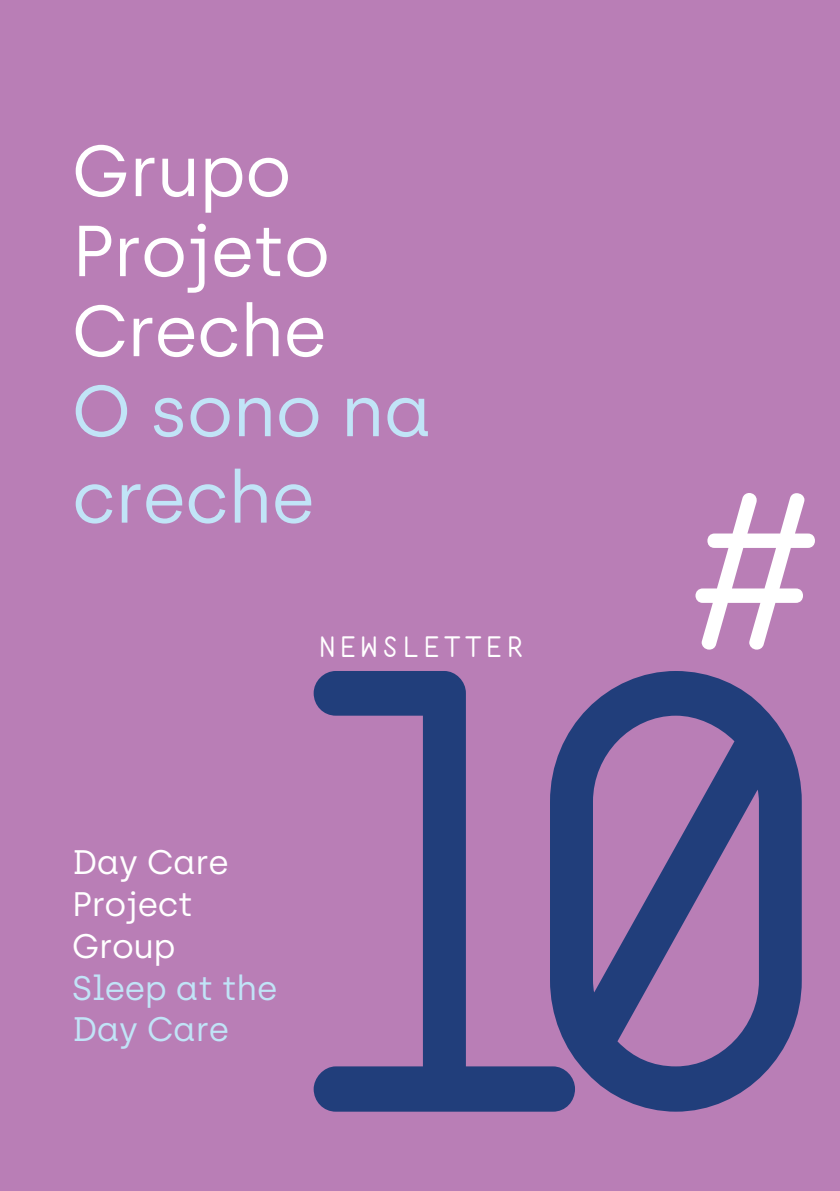
<style>
.page{position:relative;width:840px;height:1191px;background:#fff}
.page>*{position:absolute;margin:0;border:0;box-sizing:border-box;transform-origin:0 0}
.t1{font:596.2px "AHAMONO";color:#213e7b}
.t2{font:72px/80px "Archia";letter-spacing:-.01em;color:#fff}
.t3{font:72px/86.4px "Archia";letter-spacing:-.01em;color:#c1e4f7}
.t4{font:34px/42px "Archia";letter-spacing:-.01em;color:#fff}
.t5{font:34px/40.8px "Archia";letter-spacing:-.01em;color:#c1e4f7}
.t6{font:28px "AHAMONO";letter-spacing:.18em;color:#fff}
</style>
<div class="page">
<div style="left:0;top:0;width:839px;height:1191px;background:#b97eb6"></div>
<svg style="left:695px;top:493px;width:119px;height:156px"></svg>
<h2 class="t2" style="left:72px;top:131px;width:259px">Grupo<br>Projeto<br>Creche</h2>
<h2 class="t3" style="left:72px;top:367px;width:361px">O sono na creche</h2>
<p class="t4" style="left:72px;top:841px;width:158px">Day Care<br>Project<br>Group</p>
<p class="t5" style="left:72px;top:967px;width:207px">Sleep at the<br>Day Care</p>
<p class="t6" style="left:319px;top:621px;width:205px">NEWSLETTER</p>
<h1 class="t1" style="left:275px;top:364px;width:570px">10</h1>
</div>
